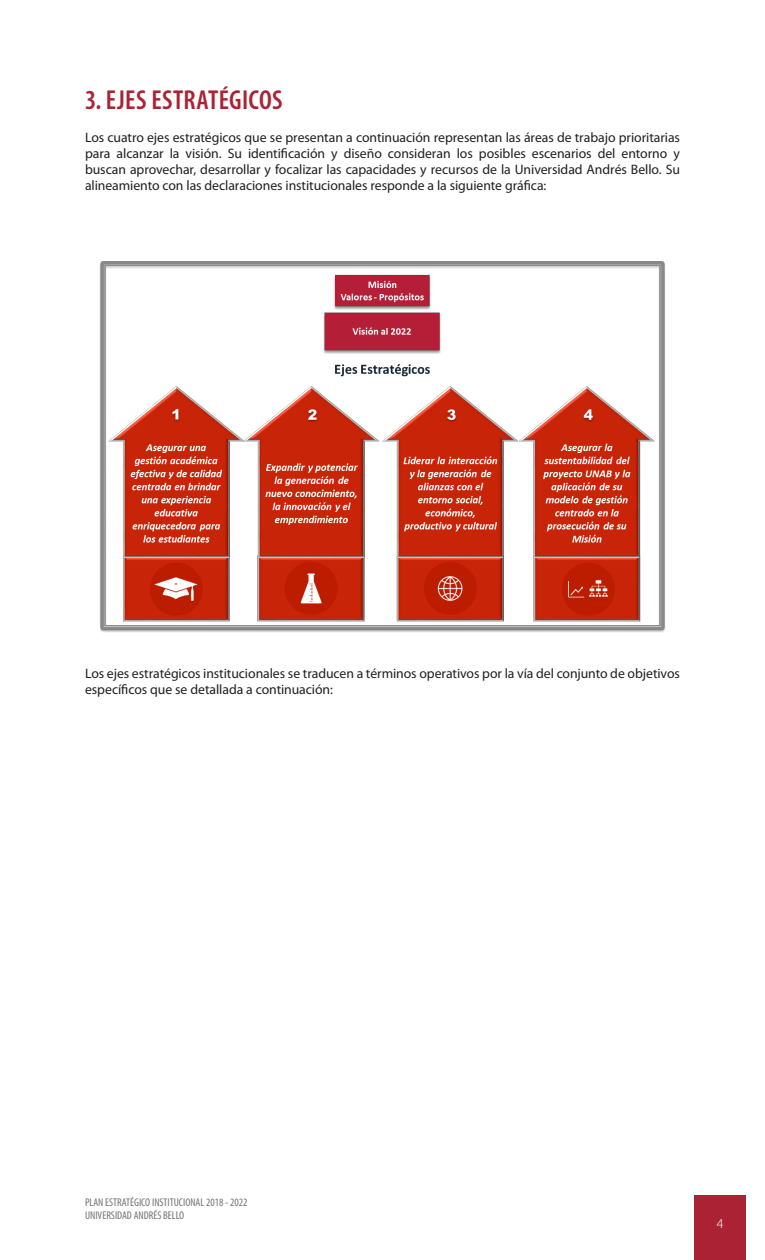
<style>
.page{position:relative;width:765px;height:1260px;background:#fff}
.page>*{position:absolute;margin:0;border:0;box-sizing:border-box;transform-origin:0 0}
.PARRAFOS_OK{font:600 condensed 27.5px "Myriad Pro";letter-spacing:.01em;color:#ab2234}
.PARRAFOS_OK-2{font:13.75px/16.2px "Myriad Pro";letter-spacing:-.005em;color:#231f20;text-align:justify}
.t1{font:300 13.75px "Myriad Pro";color:#fff}
.t2{font:condensed 11.25px "Myriad Pro";color:#727477}
</style>
<div class="page">
<div style="left:694px;top:1195px;width:52px;height:65px;background:#ab2234"></div>
<img style="left:100px;top:261px;width:565px;height:371px">
<p class="PARRAFOS_OK" style="left:85px;top:85px;width:199px">3. EJES ESTRATÉGICOS</p>
<p class="PARRAFOS_OK-2" style="left:85px;top:129px;width:596px">Los cuatro ejes estratégicos que se presentan a continuación representan las áreas de trabajo prioritarias para alcanzar la visión. Su identificación y diseño consideran los posibles escenarios del entorno y buscan aprovechar, desarrollar y focalizar las capacidades y recursos de la Universidad Andrés Bello. Su alineamiento con las declaraciones institucionales responde a la siguiente gráfica:</p>
<p class="PARRAFOS_OK-2" style="left:85px;top:665px;width:596px">Los ejes estratégicos institucionales se traducen a términos operativos por la vía del conjunto de objetivos específicos que se detallada a continuación:</p>
<p class="t2" style="left:85px;top:1196px;width:164px">PLAN ESTRATÉGICO INSTITUCIONAL 2018 - 2022</p>
<p class="t2" style="left:85px;top:1209px;width:101px">UNIVERSIDAD ANDRÉS BELLO</p>
<p class="t1" style="left:717px;top:1216px;width:8px">4</p>
</div>
